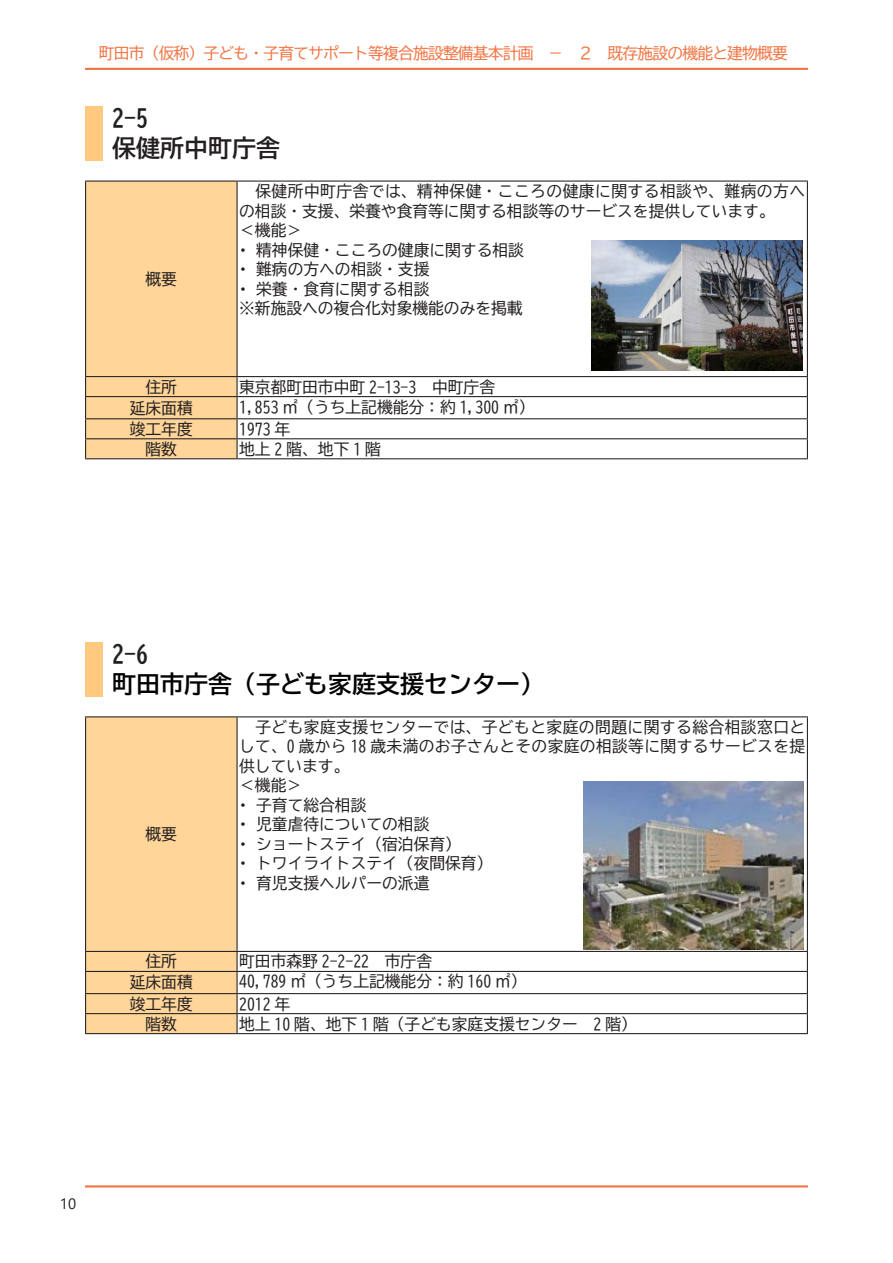
<style>
.page{position:relative;width:893px;height:1263px;background:#fff}
.page>*{position:absolute;margin:0;border:0;box-sizing:border-box;transform-origin:0 0}
.t1{font:24px "BIZ UD Gothic Bold";color:#030303}
.t2{font:24px/29.2px "BIZ UD Gothic Bold";color:#231f20}
.t3{font:15.75px/19.5px "BIZ UD Gothic";color:#231f20}
.t4{font:15.75px/19.5px "BIZ UD Gothic";letter-spacing:.025em;color:#231f20}
.t5{font:15.75px "BIZ UD Gothic";letter-spacing:-.05em;color:#f37442}
.t6{font:15px "Segoe UI";color:#231f20}
</style>
<div class="page">
<hr style="left:85px;top:68px;width:723px;height:2px;background:#f37442">
<hr style="left:85px;top:1185px;width:723px;height:2px;background:#f37442">
<div style="left:85px;top:106px;width:17px;height:55px;background:#ffca80"></div>
<div style="left:85px;top:642px;width:17px;height:54px;background:#ffca80"></div>
<div style="left:86px;top:717px;width:151px;height:316px;background:#ffd599"></div>
<hr style="left:85px;top:716px;width:152px;height:1px;background:#231f20">
<hr style="left:85px;top:717px;width:1px;height:234px;background:#231f20">
<hr style="left:237px;top:716px;width:571px;height:1px;background:#231f20">
<hr style="left:237px;top:717px;width:1px;height:234px;background:#231f20">
<hr style="left:807px;top:717px;width:1px;height:234px;background:#231f20">
<hr style="left:85px;top:951px;width:152px;height:1px;background:#231f20">
<hr style="left:237px;top:951px;width:571px;height:1px;background:#231f20">
<hr style="left:85px;top:971px;width:152px;height:1px;background:#231f20">
<hr style="left:237px;top:971px;width:571px;height:1px;background:#231f20">
<hr style="left:85px;top:993px;width:152px;height:1px;background:#231f20">
<hr style="left:237px;top:993px;width:571px;height:1px;background:#231f20">
<hr style="left:85px;top:1013px;width:152px;height:1px;background:#231f20">
<svg style="left:85px;top:952px;width:1px;height:81px"></svg>
<hr style="left:237px;top:1013px;width:571px;height:1px;background:#231f20">
<svg style="left:237px;top:952px;width:1px;height:81px"></svg>
<svg style="left:807px;top:952px;width:1px;height:81px"></svg>
<hr style="left:85px;top:1033px;width:152px;height:1px;background:#231f20">
<hr style="left:237px;top:1033px;width:571px;height:1px;background:#231f20">
<img style="left:583px;top:781px;width:221px;height:169px">
<hr style="left:237px;top:181px;width:571px;height:1px;background:#231f20">
<hr style="left:807px;top:182px;width:1px;height:194px;background:#231f20">
<hr style="left:237px;top:376px;width:571px;height:1px;background:#231f20">
<hr style="left:237px;top:396px;width:571px;height:1px;background:#231f20">
<hr style="left:237px;top:418px;width:571px;height:1px;background:#231f20">
<hr style="left:237px;top:438px;width:571px;height:1px;background:#231f20">
<div style="left:85px;top:181px;width:153px;height:277px;background:#ffd599"></div>
<svg style="left:807px;top:377px;width:1px;height:81px"></svg>
<hr style="left:85px;top:458px;width:152px;height:1px;background:#231f20">
<hr style="left:237px;top:458px;width:571px;height:1px;background:#231f20">
<img style="left:591px;top:241px;width:212px;height:130px">
<p class="t5" style="left:99px;top:45px;width:706px">町田市（仮称）子ども・子育てサポート等複合施設整備基本計画　－　２　既存施設の機能と建物概要　</p>
<h1 class="t2" style="left:112px;top:104px;width:169px">2-5<br>保健所中町庁舎</h1>
<p class="t3" style="left:146px;top:269px;width:33px">概要</p>
<p class="t3" style="left:239px;top:181px;width:567px">　保健所中町庁舎では、精神保健・こころの健康に関する相談や、難病の方への相談・支援、栄養や食育等に関する相談等のサービスを提供しています。<br>＜機能＞</p>
<p class="t3" style="left:239px;top:240px;width:286px">• 精神保健・こころの健康に関する相談</p>
<p class="t3" style="left:239px;top:259px;width:192px">• 難病の方への相談・支援</p>
<p class="t3" style="left:239px;top:279px;width:285px">• 栄養・食育に関する相談<br>※新施設への複合化対象機能のみを掲載</p>
<p class="t3" style="left:146px;top:377px;width:33px">住所</p>
<p class="t3" style="left:239px;top:377px;width:257px">東京都町田市中町 2-13-3　中町庁舎</p>
<p class="t3" style="left:130px;top:398px;width:65px">延床面積</p>
<p class="t3" style="left:239px;top:397px;width:297px">1,853 ㎡（うち上記機能分：約 1,300 ㎡）</p>
<p class="t3" style="left:130px;top:419px;width:65px">竣工年度</p>
<p class="t3" style="left:239px;top:419px;width:53px">1973 年</p>
<p class="t3" style="left:146px;top:439px;width:33px">階数</p>
<p class="t3" style="left:239px;top:439px;width:143px">地上 2 階、地下 1 階</p>
<h1 class="t2" style="left:112px;top:639px;width:37px">2-6</h1>
<h1 class="t1" style="left:112px;top:671px;width:433px">町田市庁舎（子ども家庭支援センター）</h1>
<p class="t3" style="left:146px;top:824px;width:33px">概要</p>
<p class="t4" style="left:239px;top:717px;width:568px">　子ども家庭支援センターでは、子どもと家庭の問題に関する総合相談窓口として、0 歳から 18 歳未満のお子さんとその家庭の相談等に関するサービスを提供しています。<br>＜機能＞</p>
<p class="t3" style="left:239px;top:795px;width:129px">• 子育て総合相談</p>
<p class="t3" style="left:239px;top:815px;width:192px">• 児童虐待についての相談</p>
<p class="t3" style="left:239px;top:834px;width:223px">• ショートステイ（宿泊保育）</p>
<p class="t3" style="left:239px;top:854px;width:255px">• トワイライトステイ（夜間保育）</p>
<p class="t3" style="left:239px;top:873px;width:192px">• 育児支援ヘルパーの派遣</p>
<p class="t3" style="left:146px;top:952px;width:33px">住所</p>
<p class="t3" style="left:239px;top:952px;width:194px">町田市森野 2-2-22　市庁舎</p>
<p class="t3" style="left:130px;top:973px;width:65px">延床面積</p>
<p class="t3" style="left:239px;top:972px;width:289px">40,789 ㎡（うち上記機能分：約 160 ㎡）</p>
<p class="t3" style="left:130px;top:994px;width:65px">竣工年度</p>
<p class="t3" style="left:239px;top:994px;width:53px">2012 年</p>
<p class="t3" style="left:146px;top:1014px;width:33px">階数</p>
<p class="t3" style="left:239px;top:1014px;width:399px">地上 10 階、地下 1 階（子ども家庭支援センター　2 階）</p>
<p class="t6" style="left:60px;top:1189px;width:18px">10</p>
</div>
